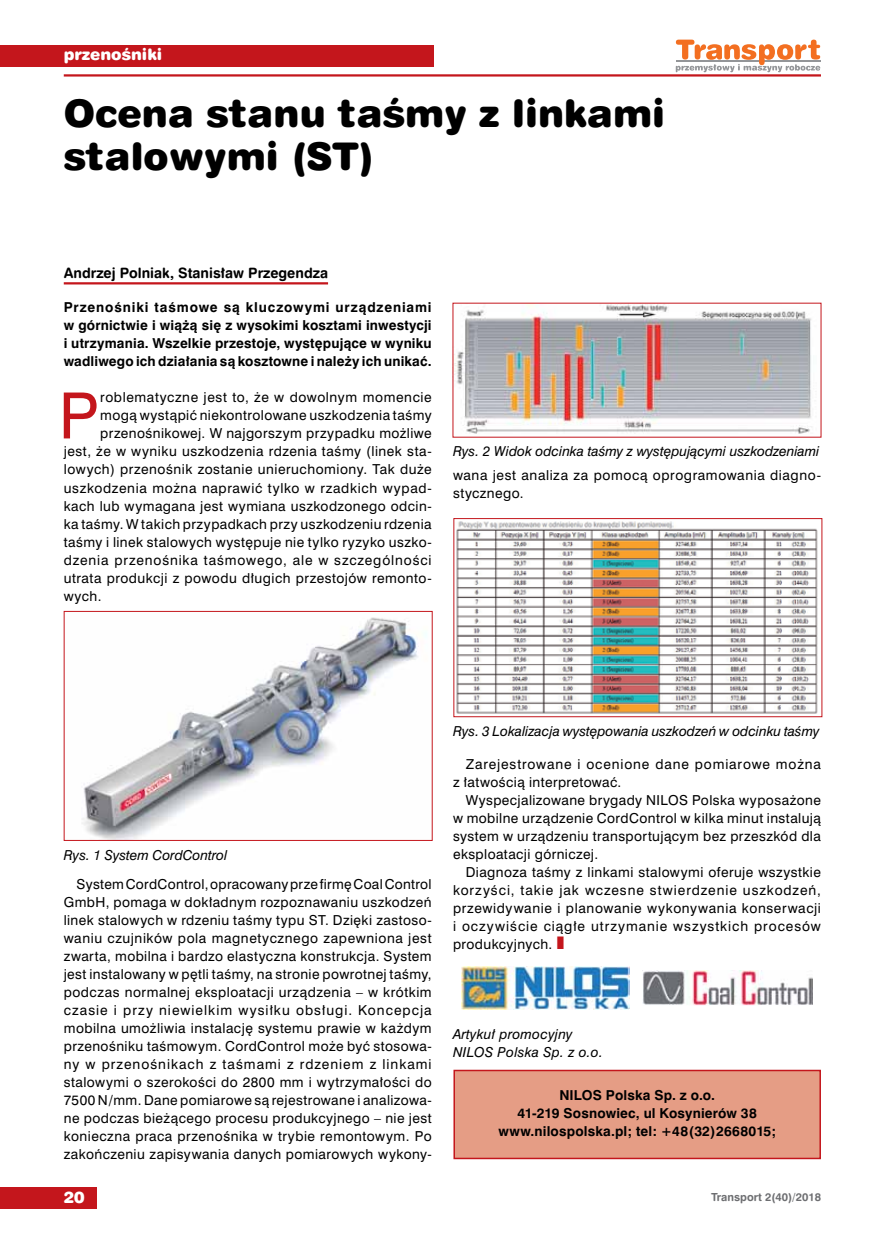
<style>
.page{position:relative;width:872px;height:1234px;background:#fff}
.page>*{position:absolute;margin:0;border:0;box-sizing:border-box;transform-origin:0 0}
.t1{font:59.25px "Swis 721 PL";color:#c4161c}
.t2{font:36px/43.2px "Swis 721 Blk Rnd PL";color:#000}
.t3{font:15px "Swis 721 Blk Rnd PL";color:#fff}
.t4{font:13.5px "Swis 721 Bd Rnd PL";color:#000}
.t5{font:12.75px/18px "Swis 721 PL";letter-spacing:.04em;color:#000;text-align:justify}
.t6{font:700 12.75px/18px "Swis 721 PL";letter-spacing:.01em;color:#000;text-align:justify}
.t7{font:italic 12.75px "Swis 721 PL";color:#000}
.t8{font:12.75px/18px "Swis 721 PL";letter-spacing:.065em;color:#000}
.t9{font:italic 12.75px/18px "Swis 721 PL";letter-spacing:.02em;color:#000}
.t10{font:10.5px "Swis 721 Bd Rnd PL";color:#6d6e71}
.s1{color:#c4161c}
</style>
<div class="page">
<div style="left:0;top:1186px;width:97px;height:22px;background:#c4161c"></div>
<div style="left:0;top:45px;width:433px;height:21px;background:#c4161c"></div>
<hr style="left:64px;top:74px;width:757px;height:2px;background:#c4161c">
<svg style="left:675px;top:40px;width:145px;height:32px"></svg>
<hr style="left:64px;top:282px;width:264px;height:2px;background:#c4161c">
<img style="left:82px;top:617px;width:345px;height:221px">
<div style="left:64px;top:611px;width:368px;height:229px;border:1px solid #c4161c"></div>
<img style="left:454px;top:305px;width:358px;height:129px">
<img style="left:456px;top:521px;width:362px;height:193px">
<div style="left:453px;top:518px;width:369px;height:199px;border:1px solid #c4161c"></div>
<img style="left:462px;top:966px;width:167px;height:42px">
<img style="left:642px;top:970px;width:170px;height:35px">
<div style="left:454px;top:1070px;width:366px;height:88px;background:#e59d85"></div>
<div style="left:453px;top:1069px;width:368px;height:89px;border:2px solid #c4161c"></div>
<p class="t3" style="left:64px;top:45px;width:100px">przenośniki</p>
<h2 class="t2" style="left:64px;top:91px;width:603px">Ocena stanu taśmy z linkami stalowymi (ST)</h2>
<p class="t4" style="left:64px;top:264px;width:266px">Andrzej Polniak, Stanisław Przegendza</p>
<p class="t6" style="left:64px;top:298px;width:369px">Przenośniki taśmowe są kluczowymi urządzeniami w górnictwie i wiążą się z wysokimi kosztami inwestycji i utrzymania. Wszelkie przestoje, występujące w wyniku wadliwego ich działania są kosztowne i należy ich unikać.</p>
<h1 class="t1" style="left:59px;top:377px;width:42px">P</h1>
<p class="t5" style="left:100px;top:388px;width:333px">roblematyczne jest to, że w dowolnym momencie</p>
<p class="t5" style="left:100px;top:406px;width:333px">mogą wystąpić niekontrolowane uszkodzenia taśmy</p>
<p class="t5" style="left:100px;top:424px;width:333px">przenośnikowej. W najgorszym przypadku możliwe</p>
<p class="t5" style="left:64px;top:442px;width:369px">jest, że w wyniku uszkodzenia rdzenia taśmy (linek sta-</p>
<p class="t5" style="left:64px;top:460px;width:369px">lowych) przenośnik zostanie unieruchomiony. Tak duże</p>
<p class="t5" style="left:64px;top:478px;width:369px">uszkodzenia można naprawić tylko w rzadkich wypad-</p>
<p class="t5" style="left:64px;top:496px;width:369px">kach lub wymagana jest wymiana uszkodzonego odcin-</p>
<p class="t5" style="left:64px;top:514px;width:369px">ka taśmy. W takich przypadkach przy uszkodzeniu rdzenia</p>
<p class="t5" style="left:64px;top:532px;width:369px">taśmy i linek stalowych występuje nie tylko ryzyko uszko-</p>
<p class="t8" style="left:64px;top:550px;width:369px">dzenia przenośnika taśmowego, ale w szczególności</p>
<p class="t5" style="left:64px;top:568px;width:369px">utrata produkcji z powodu długich przestojów remonto-</p>
<p class="t5" style="left:64px;top:586px;width:39px">wych.</p>
<p class="t7" style="left:453px;top:443px;width:368px">Rys. 2 Widok odcinka taśmy z występującymi uszkodzeniami</p>
<p class="t5" style="left:453px;top:466px;width:369px">wana jest analiza za pomocą oprogramowania diagno&shy;stycznego.</p>
<p class="t7" style="left:64px;top:846px;width:165px">Rys. 1 System CordControl</p>
<p class="t5" style="left:64px;top:874px;width:369px;text-indent:13px">System CordControl, opracowany prze firmę Coal Control GmbH, pomaga w dokładnym rozpoznawaniu uszkodzeń linek stalowych w rdzeniu taśmy typu ST. Dzięki zastoso&shy;waniu czujników pola magnetycznego zapewniona jest zwarta, mobilna i bardzo elastyczna konstrukcja. System jest instalowany w pętli taśmy, na stronie powrotnej taśmy, podczas normalnej eksploatacji urządzenia – w krótkim czasie i przy niewielkim wysiłku obsługi. Koncepcja mobilna umożliwia instalację systemu prawie w każdym przenośniku taśmowym. CordControl może być stosowa&shy;ny w przenośnikach z taśmami z rdzeniem z linkami stalowymi o szerokości do 2800 mm i wytrzymałości do 7500 N/mm. Dane pomiarowe są rejestrowane i analizowa&shy;ne podczas bieżącego procesu produkcyjnego – nie jest konieczna praca przenośnika w trybie remontowym. Po zakończeniu zapisywania danych pomiarowych wykony-</p>
<p class="t7" style="left:453px;top:722px;width:368px">Rys. 3 Lokalizacja występowania uszkodzeń w odcinku taśmy</p>
<p class="t8" style="left:453px;top:754px;width:369px;text-indent:13px">Zarejestrowane i ocenione dane pomiarowe można z łatwością interpretować.</p>
<p class="t5" style="left:453px;top:790px;width:369px;text-indent:13px">Wyspecjalizowane brygady NILOS Polska wyposażone w mobilne urządzenie CordControl w kilka minut instalują system w urządzeniu transportującym bez przeszkód dla eksploatacji górniczej.</p>
<p class="t5" style="left:453px;top:862px;width:369px;text-indent:13px">Diagnoza taśmy z linkami stalowymi oferuje wszystkie korzyści, takie jak wczesne stwierdzenie uszkodzeń, przewidywanie i planowanie wykonywania konserwacji i oczywiście ciągłe utrzymanie wszystkich procesów produkcyjnych. <span class="s1">❚</span></p>
<p class="t9" style="left:453px;top:1024px;width:151px">Artykuł promocyjny<br>NILOS Polska Sp. z o.o.</p>
<p class="t6" style="left:498px;top:1085px;width:279px;text-align:center">NILOS Polska Sp. z o.o.<br>41-219 Sosnowiec, ul Kosynierów 38 www.nilospolska.pl; tel: +48(32)2668015;</p>
<p class="t3" style="left:64px;top:1187px;width:22px">20</p>
<p class="t10" style="left:711px;top:1190px;width:111px">Transport 2(40)/2018</p>
</div>
